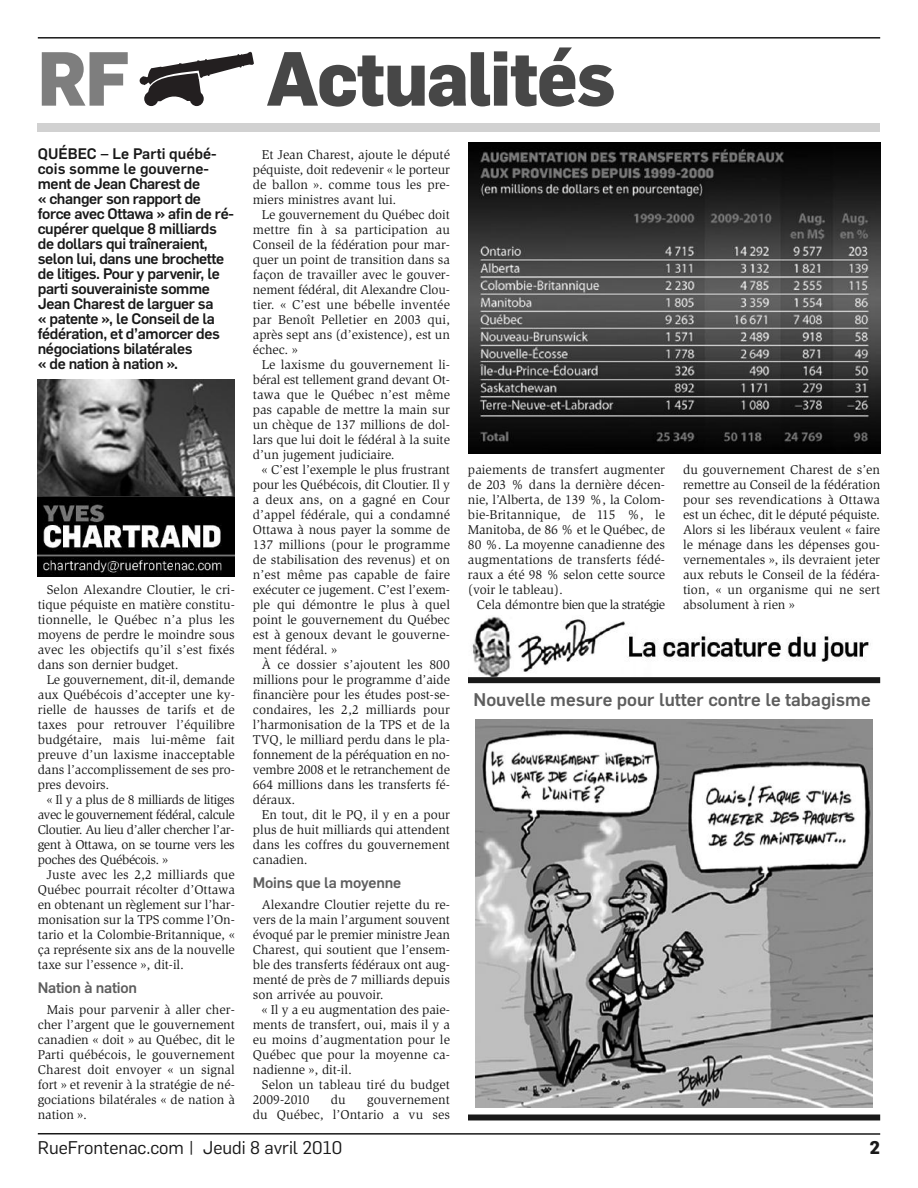
<style>
.page{position:relative;width:918px;height:1188px;background:#fff}
.page>*{position:absolute;margin:0;border:0;box-sizing:border-box;transform-origin:0 0}
.t1{font:800 75px "Flama";letter-spacing:-.02em;color:#474747;scale:.95 1}
.t2{font:800 75px "Flama";color:#7e7e7e;scale:.95 1}
.t3{font:500 18px "Flama";color:#5e5e5e}
.t4{font:18px "Flama";color:#191919}
.t5{font:700 18px "Flama";color:#191919}
.t6{font:500 15px/15px "Flama";letter-spacing:-.025em;color:#191919}
.t7{font:500 15px "Flama";letter-spacing:-.015em;color:#5e5e5e}
.t8{font:13.2px/15px "Slimbach Std";letter-spacing:-.005em;color:#191919;text-align:justify}
.t9{font:13.2px "Slimbach Std";letter-spacing:-.045em;color:#191919}
</style>
<div class="page">
<hr style="left:38px;top:1133px;width:842px;height:2px;background:#191919">
<div style="left:190px;top:91px;width:14px;height:15px;background:#231f20;border-radius:50%"></div>
<div style="left:144px;top:91px;width:14px;height:15px;background:#231f20;border-radius:50%"></div>
<svg style="left:140px;top:52px;width:114px;height:49px"></svg>
<hr style="left:38px;top:37px;width:842px;height:2px;background:#191919">
<div style="left:38px;top:123px;width:842px;height:9px;background:#d1d1d1"></div>
<img style="left:472px;top:616px;width:399px;height:61px">
<img style="left:476px;top:719px;width:396px;height:388px">
<div style="left:468px;top:677px;width:412px;height:6px;background:#191919"></div>
<div style="left:468px;top:1114px;width:412px;height:6px;background:#191919"></div>
<img style="left:468px;top:143px;width:412px;height:310px">
<img style="left:38px;top:380px;width:197px;height:197px">
<h1 class="t2" style="left:38px;top:44px;width:98px">RF</h1>
<h1 class="t1" style="left:266px;top:44px;width:369px">Actualités</h1>
<p class="t6" style="left:38px;top:147px;width:198px">QUÉBEC – Le Parti québé&shy;cois somme le gouverne&shy;ment de Jean Charest de<br>« changer son rapport de force avec Ottawa » afin de ré&shy;cupérer quelque 8 milliards de dollars qui traîneraient, selon lui, dans une brochette de litiges. Pour y parvenir, le parti souverainiste somme<br>Jean Charest de larguer sa<br>« patente », le Conseil de la fédération, et d’amorcer des négociations bilatérales<br>« de nation à nation ».</p>
<p class="t8" style="left:38px;top:583px;width:199px;text-indent:9px">Selon Alexandre Cloutier, le cri&shy;tique péquiste en matière constitu&shy;tionnelle, le Québec n’a plus les moyens de perdre le moindre sous avec les objectifs qu’il s’est fixés dans son dernier budget.</p>
<p class="t8" style="left:38px;top:673px;width:199px;text-indent:9px">Le gouvernement, dit-il, demande aux Québécois d’accepter une ky&shy;rielle de hausses de tarifs et de taxes pour retrouver l’équilibre budgétaire, mais lui-même fait preuve d’un laxisme inacceptable dans l’accomplissement de ses pro&shy;pres devoirs.</p>
<p class="t8" style="left:38px;top:793px;width:199px;text-indent:9px">« Il y a plus de 8 milliards de litiges avec le gouvernement fédéral, calcule Cloutier. Au lieu d’aller chercher l’ar&shy;gent à Ottawa, on se tourne vers les poches des Québécois. »</p>
<p class="t8" style="left:38px;top:868px;width:199px;text-indent:9px">Juste avec les 2,2 milliards que Québec pourrait récolter d’Ottawa en obtenant un règlement sur l’har&shy;monisation sur la TPS comme l’On&shy;tario et la Colombie-Britannique, « ça représente six ans de la nouvelle taxe sur l’essence », dit-il.</p>
<p class="t7" style="left:38px;top:981px;width:101px">Nation à nation</p>
<p class="t8" style="left:38px;top:1003px;width:199px;text-indent:9px">Mais pour parvenir à aller cher&shy;cher l’argent que le gouvernement canadien « doit » au Québec, dit le Parti québécois, le gouvernement Charest doit envoyer « un signal fort » et revenir à la stratégie de né&shy;gociations bilatérales « de nation à nation ».</p>
<p class="t8" style="left:253px;top:148px;width:199px;text-indent:9px">Et Jean Charest, ajoute le député péquiste, doit redevenir « le porteur de ballon ». comme tous les pre&shy;miers ministres avant lui.</p>
<p class="t8" style="left:253px;top:208px;width:199px;text-indent:9px">Le gouvernement du Québec doit mettre fin à sa participation au Conseil de la fédération pour mar&shy;quer un point de transition dans sa façon de travailler avec le gouver&shy;nement fédéral, dit Alexandre Clou&shy;tier. « C’est une bébelle inventée par Benoît Pelletier en 2003 qui, après sept ans (d’existence), est un échec. »</p>
<p class="t8" style="left:253px;top:358px;width:199px;text-indent:9px">Le laxisme du gouvernement li&shy;béral est tellement grand devant Ot&shy;tawa que le Québec n’est même pas capable de mettre la main sur un chèque de 137 millions de dol&shy;lars que lui doit le fédéral à la suite d’un jugement judiciaire.</p>
<p class="t8" style="left:253px;top:463px;width:199px;text-indent:9px">« C’est l’exemple le plus frustrant pour les Québécois, dit Cloutier. Il y a deux ans, on a gagné en Cour d’appel fédérale, qui a condamné Ottawa à nous payer la somme de 137 millions (pour le programme de stabilisation des revenus) et on n’est même pas capable de faire exécuter ce jugement. C’est l’exem&shy;ple qui démontre le plus à quel point le gouvernement du Québec est à genoux devant le gouverne&shy;ment fédéral. »</p>
<p class="t8" style="left:253px;top:658px;width:199px;text-indent:9px">À ce dossier s’ajoutent les 800 millions pour le programme d’aide financière pour les études post-se&shy;condaires, les 2,2 milliards pour l’harmonisation de la TPS et de la TVQ, le milliard perdu dans le pla&shy;fonnement de la péréquation en no&shy;vembre 2008 et le retranchement de 664 millions dans les transferts fé&shy;déraux.</p>
<p class="t8" style="left:253px;top:808px;width:199px;text-indent:9px">En tout, dit le PQ, il y en a pour plus de huit milliards qui attendent dans les coffres du gouvernement canadien.</p>
<p class="t7" style="left:253px;top:876px;width:150px">Moins que la moyenne</p>
<p class="t8" style="left:253px;top:898px;width:199px;text-indent:9px">Alexandre Cloutier rejette du re&shy;vers de la main l’argument souvent évoqué par le premier ministre Jean Charest, qui soutient que l’ensem&shy;ble des transferts fédéraux ont aug&shy;menté de près de 7 milliards depuis son arrivée au pouvoir.</p>
<p class="t8" style="left:253px;top:1003px;width:199px;text-indent:9px">« Il y a eu augmentation des paie&shy;ments de transfert, oui, mais il y a eu moins d’augmentation pour le Québec que pour la moyenne ca&shy;nadienne », dit-il.</p>
<p class="t8" style="left:253px;top:1078px;width:199px;text-indent:9px">Selon un tableau tiré du budget<br>2009-2010</p>
<p class="t8" style="left:331px;top:1093px;width:16px">du</p>
<p class="t8" style="left:253px;top:1093px;width:199px;text-align:right">gouvernement<br>du Québec, l’Ontario a vu ses</p>
<p class="t8" style="left:468px;top:463px;width:199px">paiements de transfert augmenter de 203 % dans la dernière décen&shy;nie, l’Alberta, de 139 %, la Colom&shy;bie-Britannique, de 115 %, le Manitoba, de 86 % et le Québec, de 80 %. La moyenne canadienne des augmentations de transferts fédé&shy;raux a été 98 % selon cette source (voir le tableau).</p>
<p class="t9" style="left:477px;top:600px;width:190px">Cela démontre bien que la stratégie</p>
<p class="t8" style="left:683px;top:463px;width:199px">du gouvernement Charest de s’en remettre au Conseil de la fédération pour ses revendications à Ottawa est un échec, dit le député péquiste.<br>Alors si les libéraux veulent « faire le ménage dans les dépenses gou&shy;vernementales », ils devraient jeter aux rebuts le Conseil de la fédéra&shy;tion, « un organisme qui ne sert absolument à rien »</p>
<h2 class="t3" style="left:474px;top:691px;width:399px">Nouvelle mesure pour lutter contre le tabagisme</h2>
<h2 class="t4" style="left:38px;top:1139px;width:306px">RueFrontenac.com | Jeudi 8 avril 2010</h2>
<h2 class="t5" style="left:870px;top:1140px;width:12px">2</h2>
</div>
